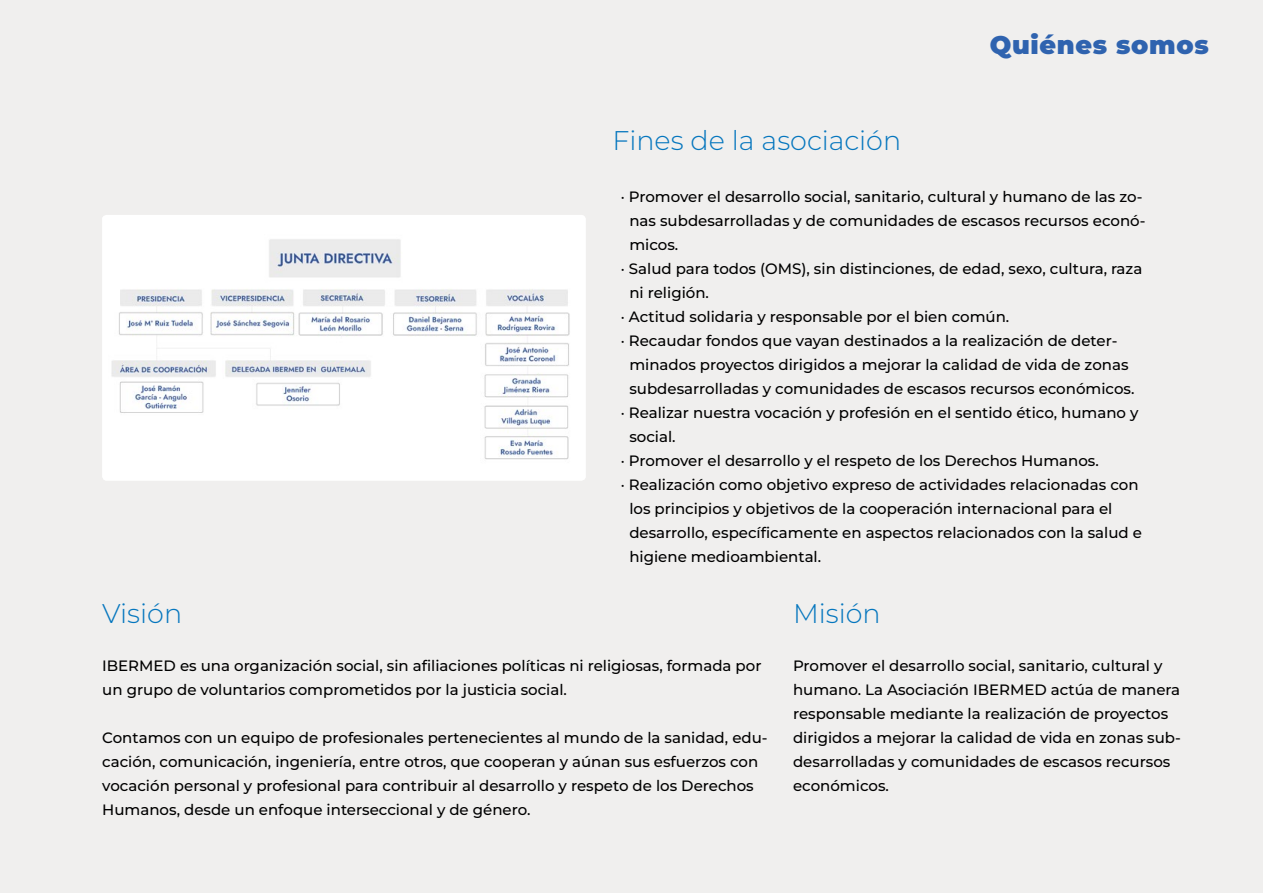
<style>
.page{position:relative;width:1263px;height:893px;background:#f0efee}
.page>*{position:absolute;margin:0;border:0;box-sizing:border-box;transform-origin:0 0}
.t1{font:300 27px "Montserrat";color:#0576be}
.t2{font:900 25.5px "Montserrat";letter-spacing:.025em;color:#2f63af}
.t3{font:500 15px/24px "Montserrat";color:#000}
</style>
<div class="page">
<img style="left:102px;top:217px;width:484px;height:263px">
<h1 class="t1" style="left:612px;top:122px;width:290px">Fines de la asociación</h1>
<h2 class="t2" style="left:990px;top:28px;width:221px">Quiénes somos</h2>
<p class="t3" style="left:621px;top:185px;width:523px">· Promover el desarrollo social, sanitario, cultural y humano de las zo-</p>
<p class="t3" style="left:629px;top:209px;width:518px">nas subdesarrolladas y de comunidades de escasos recursos econó-</p>
<p class="t3" style="left:629px;top:233px;width:50px">micos.</p>
<p class="t3" style="left:621px;top:257px;width:523px">· Salud para todos (OMS), sin distinciones, de edad, sexo, cultura, raza</p>
<p class="t3" style="left:629px;top:281px;width:81px">ni religión.</p>
<p class="t3" style="left:621px;top:305px;width:390px">· Actitud solidaria y responsable por el bien común.</p>
<p class="t3" style="left:621px;top:329px;width:498px">· Recaudar fondos que vayan destinados a la realización de deter-</p>
<p class="t3" style="left:629px;top:353px;width:501px">minados proyectos dirigidos a mejorar la calidad de vida de zonas</p>
<p class="t3" style="left:629px;top:377px;width:507px">subdesarrolladas y comunidades de escasos recursos económicos.</p>
<p class="t3" style="left:621px;top:401px;width:519px">· Realizar nuestra vocación y profesión en el sentido ético, humano y</p>
<p class="t3" style="left:629px;top:425px;width:48px">social.</p>
<p class="t3" style="left:621px;top:449px;width:479px">· Promover el desarrollo y el respeto de los Derechos Humanos.</p>
<p class="t3" style="left:621px;top:473px;width:519px">· Realización como objetivo expreso de actividades relacionadas con</p>
<p class="t3" style="left:629px;top:497px;width:484px">los principios y objetivos de la cooperación internacional para el</p>
<p class="t3" style="left:629px;top:521px;width:514px">desarrollo, específicamente en aspectos relacionados con la salud e</p>
<p class="t3" style="left:629px;top:545px;width:193px">higiene medioambiental.</p>
<h1 class="t1" style="left:102px;top:596px;width:81px">Visión</h1>
<p class="t3" style="left:102px;top:654px;width:661px">IBERMED es una organización social, sin afiliaciones políticas ni religiosas, formada por un grupo de voluntarios comprometidos por la justicia social.</p>
<p class="t3" style="left:102px;top:726px;width:667px">Contamos con un equipo de profesionales pertenecientes al mundo de la sanidad, edu&shy;cación, comunicación, ingeniería, entre otros, que cooperan y aúnan sus esfuerzos con vocación personal y profesional para contribuir al desarrollo y respeto de los Derechos Humanos, desde un enfoque interseccional y de género.</p>
<h1 class="t1" style="left:793px;top:596px;width:89px">Misión</h1>
<p class="t3" style="left:793px;top:654px;width:389px">Promover el desarrollo social, sanitario, cultural y humano. La Asociación IBERMED actúa de manera responsable mediante la realización de proyectos dirigidos a mejorar la calidad de vida en zonas sub&shy;desarrolladas y comunidades de escasos recursos económicos.</p>
</div>
